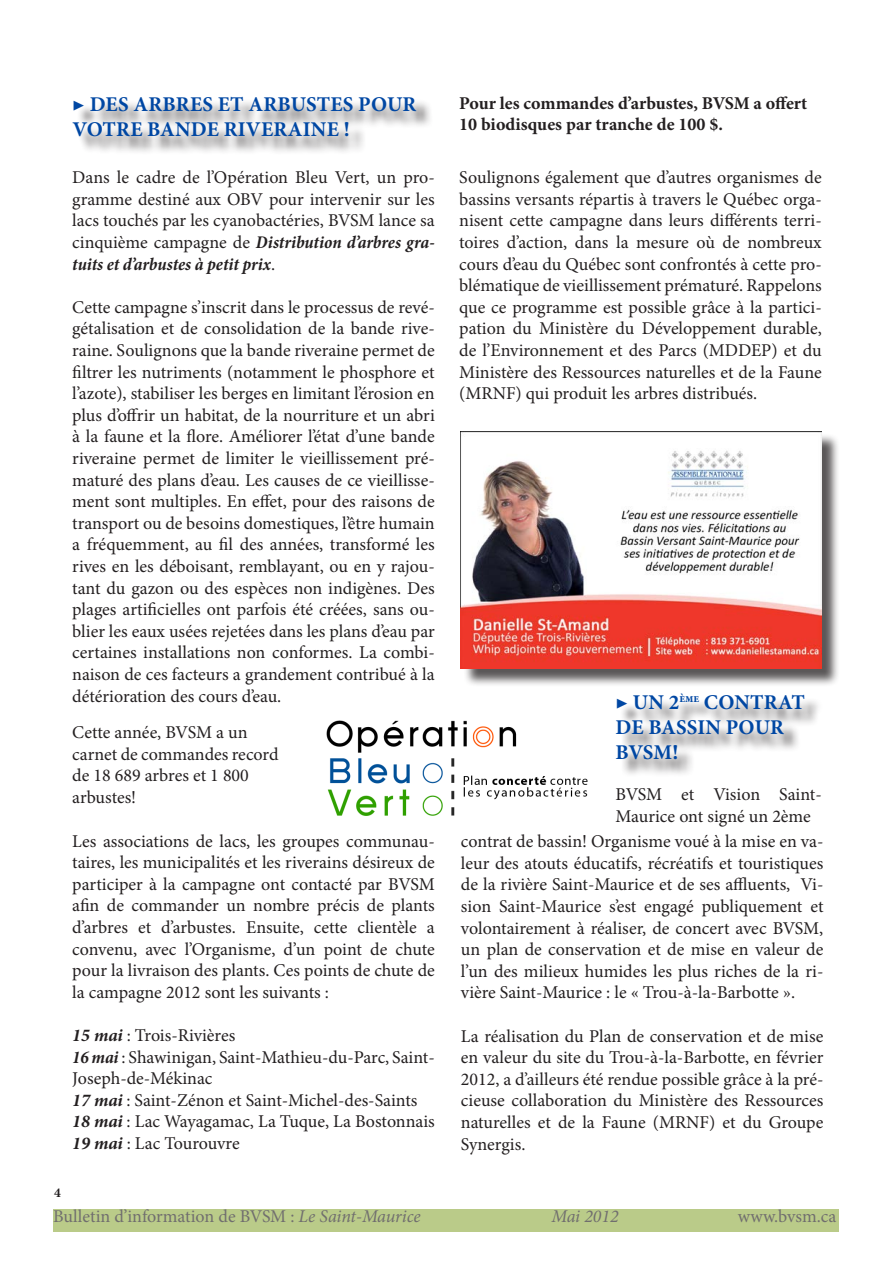
<style>
.page{position:relative;width:893px;height:1263px;background:#fff}
.page>*{position:absolute;margin:0;border:0;box-sizing:border-box;transform-origin:0 0}
.t1{font:700 21px/25.2px "Minion Pro";letter-spacing:.01em;color:#0047a3}
.t2{font:18px/21.6px "Minion Pro";color:#231f20;text-align:justify}
.t3{font:700 18px/21.6px "Minion Pro";color:#231f20}
.t4{font:italic 18px "Minion Pro";color:#231f20}
.t5{font:700 13.5px "Minion Pro";color:#231f20}
.s1{font-weight:700;font-style:italic;font-stretch:condensed}
.s2{font-weight:700;font-style:italic}
.s3{font-style:italic}
</style>
<div class="page">
<div style="left:76px;top:99px;width:358px;height:56px;background:#231f20;opacity:.75"></div>
<div style="left:463px;top:434px;width:377px;height:253px;background:#231f20;opacity:.75"></div>
<img style="left:461px;top:431px;width:361px;height:237px">
<div style="left:620px;top:697px;width:203px;height:81px;background:#231f20;opacity:.75"></div>
<div style="left:53px;top:1209px;width:786px;height:22px;background:#bacb89"></div>
<img style="left:326px;top:720px;width:262px;height:96px">
<p class="t1" style="left:72px;top:91px;width:346px">▶ DES ARBRES ET ARBUSTES POUR<br>VOTRE BANDE RIVERAINE !</p>
<p class="t2" style="left:72px;top:167px;width:364px">Dans le cadre de l’Opération Bleu Vert, un pro&shy;gramme destiné aux OBV pour intervenir sur les lacs touchés par les cyanobactéries, BVSM lance sa cinquième campagne de <span class="s1">Distribution d’arbres gra&shy;tuits et d’arbustes à petit prix</span>.</p>
<p class="t2" style="left:72px;top:296px;width:364px">Cette campagne s’inscrit dans le processus de revé&shy;gétalisation et de consolidation de la bande rive&shy;raine. Soulignons que la bande riveraine permet de filtrer les nutriments (notamment le phosphore et l’azote), stabiliser les berges en limitant l’érosion en plus d’offrir un habitat, de la nourriture et un abri à la faune et la flore. Améliorer l’état d’une bande riveraine permet de limiter le vieillissement pré&shy;maturé des plans d’eau. Les causes de ce vieillisse&shy;ment sont multiples. En effet, pour des raisons de transport ou de besoins domestiques, l’être humain a fréquemment, au fil des années, transformé les rives en les déboisant, remblayant, ou en y rajou&shy;tant du gazon ou des espèces non indigènes. Des plages artificielles ont parfois été créées, sans ou&shy;blier les eaux usées rejetées dans les plans d’eau par certaines installations non conformes. La combi&shy;naison de ces facteurs a grandement contribué à la détérioration des cours d’eau.</p>
<p class="t2" style="left:72px;top:722px;width:177px">Cette année, BVSM a un</p>
<p class="t2" style="left:72px;top:743px;width:208px">carnet de commandes record de 18 689 arbres et 1 800</p>
<p class="t2" style="left:72px;top:786px;width:65px">arbustes!</p>
<p class="t2" style="left:72px;top:830px;width:364px">Les associations de lacs, les groupes communau&shy;taires, les municipalités et les riverains désireux de participer à la campagne ont contacté par BVSM afin de commander un nombre précis de plants d’arbres et d’arbustes. Ensuite, cette clientèle a convenu, avec l’Organisme, d’un point de chute pour la livraison des plants. Ces points de chute de la campagne 2012 sont les suivants :</p>
<p class="t2" style="left:72px;top:1024px;width:164px"><span class="s2">15 mai</span> : Trois-Rivières</p>
<p class="t2" style="left:72px;top:1046px;width:364px"><span class="s1">16 mai</span> : Shawinigan, Saint-Mathieu-du-Parc, Saint-<br>Joseph-de-Mékinac</p>
<p class="t2" style="left:72px;top:1089px;width:347px"><span class="s2">17 mai</span> : Saint-Zénon et Saint-Michel-des-Saints</p>
<p class="t2" style="left:72px;top:1111px;width:364px"><span class="s2">18 mai</span> : Lac Wayagamac, La Tuque, La Bostonnais</p>
<p class="t2" style="left:72px;top:1132px;width:169px"><span class="s2">19 mai</span> : Lac Tourouvre</p>
<p class="t5" style="left:54px;top:1183px;width:8px">4</p>
<p class="t3" style="left:459px;top:92px;width:350px">Pour les commandes d’arbustes, BVSM a offert<br>10 biodisques par tranche de 100 $.</p>
<p class="t2" style="left:459px;top:167px;width:364px">Soulignons également que d’autres organismes de bassins versants répartis à travers le Québec orga&shy;nisent cette campagne dans leurs différents terri&shy;toires d’action, dans la mesure où de nombreux cours d’eau du Québec sont confrontés à cette pro&shy;blématique de vieillissement prématuré. Rappelons que ce programme est possible grâce à la partici&shy;pation du Ministère du Développement durable, de l’Environnement et des Parcs (MDDEP) et du Ministère des Ressources naturelles et de la Faune (MRNF) qui produit les arbres distribués.</p>
<p class="t1" style="left:615px;top:689px;width:191px">▶ UN 2<sup>ème</sup> CONTRAT<br>DE BASSIN POUR<br>BVSM!</p>
<p class="t2" style="left:615px;top:784px;width:208px">BVSM et Vision Saint-<br>Maurice ont signé un 2ème</p>
<p class="t2" style="left:461px;top:831px;width:364px">contrat de bassin! Organisme voué à la mise en va&shy;leur des atouts éducatifs, récréatifs et touristiques de la rivière Saint-Maurice et de ses affluents, Vi&shy;sion Saint-Maurice s’est engagé publiquement et volontairement à réaliser, de concert avec BVSM, un plan de conservation et de mise en valeur de l’un des milieux humides les plus riches de la ri&shy;vière Saint-Maurice : le « Trou-à-la-Barbotte ».</p>
<p class="t2" style="left:461px;top:1025px;width:364px">La réalisation du Plan de conservation et de mise en valeur du site du Trou-à-la-Barbotte, en février 2012, a d’ailleurs été rendue possible grâce à la pré&shy;cieuse collaboration du Ministère des Ressources naturelles et de la Faune (MRNF) et du Groupe Synergis.</p>
<p class="t2" style="left:53px;top:1205px;width:369px">Bulletin d’information de BVSM : <span class="s3">Le Saint-Maurice</span></p>
<p class="t4" style="left:552px;top:1204px;width:69px">Mai 2012</p>
<p class="t2" style="left:738px;top:1205px;width:100px">www.bvsm.ca</p>
</div>
